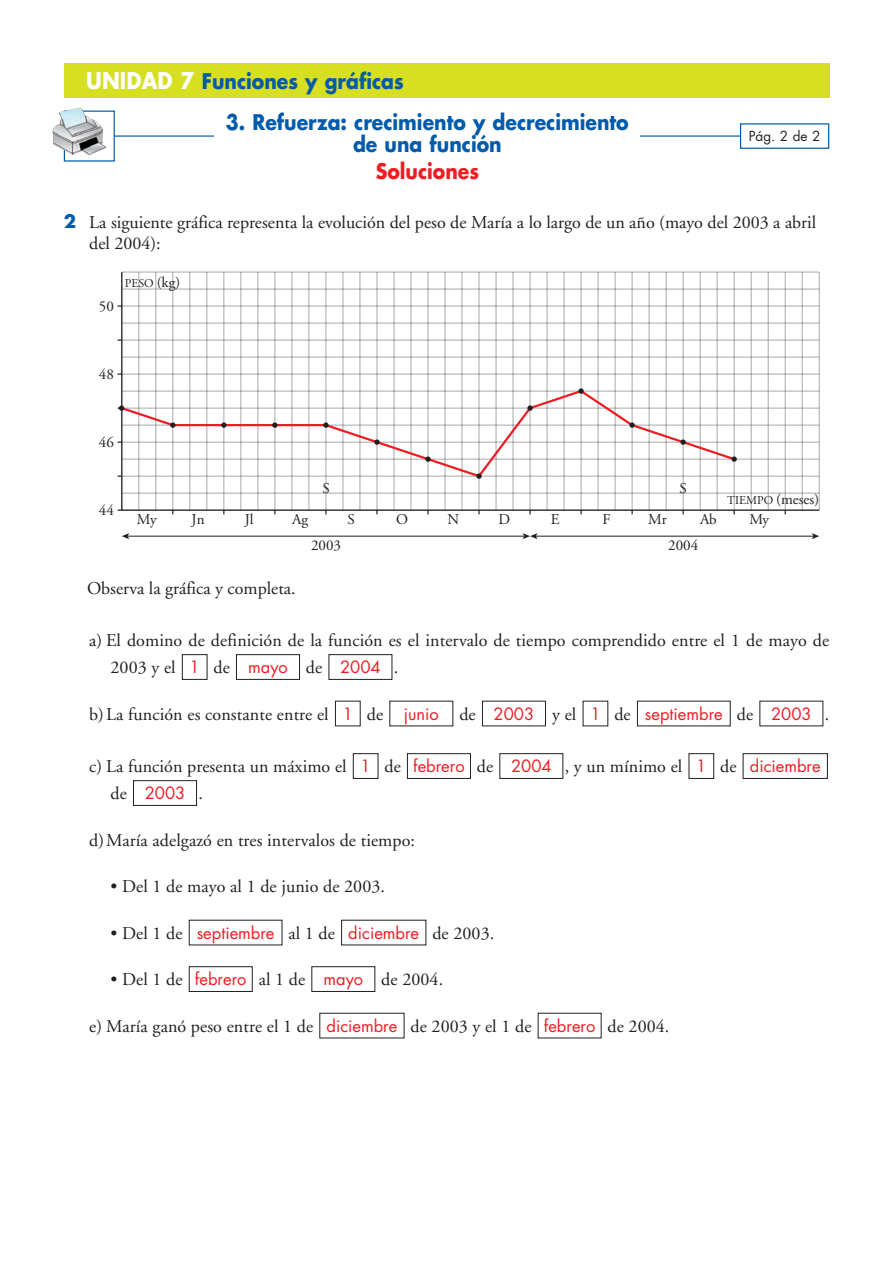
<style>
.page{position:relative;width:893px;height:1263px;background:#fff}
.page>*{position:absolute;margin:0;border:0;box-sizing:border-box;transform-origin:0 0}
.t1{font:700 21px/22.5px "Futura";color:#015aaa;text-align:center;scale:.9 1}
.t2{font:700 21px "Futura";color:#ee1d23;scale:.9 1}
.t3{font:18px/21px "Adobe Garamond";letter-spacing:.005em;color:#231f20}
.t4{font:16.5px "Futura";color:#ee1d23}
.t5{font:15px "Adobe Garamond";color:#231f20}
.t6{font:13.5px "Futura";color:#231f20}
.t7{font:12px "Adobe Garamond";color:#231f20}
.s1{font-size:22.5px;color:#fff}
.s2{font-family:"Futura";font-weight:700;color:#015aaa}
.s3{font-size:15px}
.s4{font-size:12px}
</style>
<div class="page">
<div style="left:64px;top:64px;width:765px;height:34px;background:#d6df21"></div>
<svg style="left:115px;top:123px;width:715px;height:26px"></svg>
<div style="left:215px;top:111px;width:425px;height:51px;background:#fff"></div>
<div style="left:64px;top:111px;width:51px;height:51px;border:1px solid #015aaa"></div>
<img style="left:52px;top:107px;width:54px;height:48px">
<div style="left:311px;top:966px;width:64px;height:26px;border:1px solid #231f20"></div>
<div style="left:189px;top:966px;width:64px;height:26px;border:1px solid #231f20"></div>
<div style="left:133px;top:780px;width:64px;height:26px;border:1px solid #231f20"></div>
<div style="left:743px;top:753px;width:85px;height:26px;border:1px solid #231f20"></div>
<div style="left:688px;top:753px;width:26px;height:26px;border:1px solid #231f20"></div>
<div style="left:499px;top:753px;width:64px;height:26px;border:1px solid #231f20"></div>
<div style="left:407px;top:753px;width:64px;height:26px;border:1px solid #231f20"></div>
<div style="left:353px;top:753px;width:25px;height:26px;border:1px solid #231f20"></div>
<div style="left:335px;top:701px;width:26px;height:25px;border:1px solid #231f20"></div>
<div style="left:328px;top:654px;width:64px;height:26px;border:1px solid #231f20"></div>
<div style="left:236px;top:654px;width:64px;height:26px;border:1px solid #231f20"></div>
<div style="left:182px;top:654px;width:25px;height:26px;border:1px solid #231f20"></div>
<hr style="left:127px;top:536px;width:398px;height:1px;background:#231f20">
<svg style="left:122px;top:533px;width:7px;height:6px"></svg>
<hr style="left:535px;top:536px;width:279px;height:1px;background:#231f20">
<svg style="left:812px;top:533px;width:7px;height:6px"></svg>
<svg style="left:522px;top:533px;width:15px;height:6px"></svg>
<svg style="left:121px;top:271px;width:699px;height:240px"></svg>
<svg style="left:170px;top:422px;width:5px;height:6px"></svg>
<svg style="left:221px;top:422px;width:5px;height:6px"></svg>
<svg style="left:272px;top:422px;width:6px;height:6px"></svg>
<svg style="left:323px;top:422px;width:6px;height:6px"></svg>
<svg style="left:374px;top:439px;width:6px;height:6px"></svg>
<svg style="left:425px;top:456px;width:6px;height:6px"></svg>
<svg style="left:476px;top:473px;width:6px;height:6px"></svg>
<svg style="left:527px;top:405px;width:6px;height:6px"></svg>
<svg style="left:578px;top:388px;width:6px;height:6px"></svg>
<svg style="left:629px;top:422px;width:6px;height:6px"></svg>
<svg style="left:680px;top:439px;width:6px;height:6px"></svg>
<svg style="left:731px;top:456px;width:6px;height:6px"></svg>
<svg style="left:118px;top:405px;width:6px;height:6px"></svg>
<p class="t1" style="left:86px;top:72px;width:354px"><span class="s1">UNIDAD 7</span> Funciones y gráficas</p>
<p class="t1" style="left:226px;top:112px;width:449px">3. Refuerza: crecimiento y decrecimiento de una función</p>
<p class="t2" style="left:376px;top:162px;width:116px">Soluciones</p>
<p class="t3" style="left:89px;top:213px;width:728px;text-indent:-26px"><span class="s2">2</span> La siguiente gráfica representa la evolución del peso de María a lo largo de un año (mayo del 2003 a abril del 2004):</p>
<p class="t6" style="left:749px;top:130px;width:73px">Pág. 2 de 2</p>
<p class="t5" style="left:99px;top:300px;width:16px">50</p>
<p class="t7" style="left:125px;top:278px;width:57px">PESO <span class="s3">(kg)</span></p>
<p class="t5" style="left:99px;top:368px;width:16px">48</p>
<p class="t5" style="left:99px;top:436px;width:16px">46</p>
<p class="t5" style="left:99px;top:504px;width:16px">44</p>
<p class="t5" style="left:322px;top:483px;width:9px">S</p>
<p class="t5" style="left:680px;top:483px;width:9px">S</p>
<p class="t5" style="left:727px;top:494px;width:94px"><span class="s4">TIEMPO</span> (meses)</p>
<p class="t5" style="left:137px;top:514px;width:21px">My</p>
<p class="t5" style="left:192px;top:514px;width:15px">Jn</p>
<p class="t5" style="left:245px;top:514px;width:10px">Jl</p>
<p class="t5" style="left:292px;top:514px;width:18px">Ag</p>
<p class="t5" style="left:347px;top:514px;width:9px">S</p>
<p class="t5" style="left:396px;top:514px;width:13px">O</p>
<p class="t5" style="left:447px;top:514px;width:13px">N</p>
<p class="t5" style="left:498px;top:514px;width:13px">D</p>
<p class="t5" style="left:551px;top:514px;width:10px">E</p>
<p class="t5" style="left:602px;top:514px;width:10px">F</p>
<p class="t5" style="left:648px;top:514px;width:20px">Mr</p>
<p class="t5" style="left:700px;top:514px;width:18px">Ab</p>
<p class="t5" style="left:749px;top:514px;width:21px">My</p>
<p class="t5" style="left:311px;top:539px;width:31px">2003</p>
<p class="t5" style="left:668px;top:539px;width:31px">2004</p>
<p class="t3" style="left:87px;top:579px;width:210px">Observa la gráfica y completa.</p>
<p class="t3" style="left:111px;top:629px;width:720px;line-height:27px;text-indent:-21px">a) El domino de definición de la función es el intervalo de tiempo comprendido entre el 1 de mayo de<br>2003 y el</p>
<p class="t4" style="left:190px;top:659px;width:12px">1</p>
<p class="t4" style="left:248px;top:659px;width:41px">mayo</p>
<p class="t4" style="left:340px;top:659px;width:42px">2004</p>
<p class="t3" style="left:213px;top:659px;width:18px">de</p>
<p class="t3" style="left:306px;top:659px;width:18px">de</p>
<p class="t3" style="left:394px;top:659px;width:6px">.</p>
<p class="t3" style="left:89px;top:705px;width:241px">b)La función es constante entre el</p>
<p class="t3" style="left:367px;top:705px;width:18px">de</p>
<p class="t3" style="left:459px;top:705px;width:18px">de</p>
<p class="t3" style="left:552px;top:705px;width:26px">y el</p>
<p class="t3" style="left:614px;top:705px;width:18px">de</p>
<p class="t3" style="left:737px;top:705px;width:18px">de</p>
<p class="t3" style="left:825px;top:705px;width:6px">.</p>
<p class="t3" style="left:89px;top:758px;width:259px">c) La función presenta un máximo el</p>
<p class="t3" style="left:384px;top:758px;width:18px">de</p>
<p class="t3" style="left:477px;top:758px;width:18px">de</p>
<p class="t3" style="left:565px;top:758px;width:119px">, y un mínimo el</p>
<p class="t3" style="left:720px;top:758px;width:18px">de</p>
<p class="t3" style="left:111px;top:785px;width:18px">de</p>
<p class="t3" style="left:198px;top:785px;width:6px">.</p>
<p class="t3" style="left:89px;top:831px;width:327px">d)María adelgazó en tres intervalos de tiempo:</p>
<p class="t3" style="left:111px;top:878px;width:276px">• Del 1 de mayo al 1 de junio de 2003.</p>
<p class="t3" style="left:111px;top:924px;width:74px">• Del 1 de</p>
<p class="t3" style="left:288px;top:924px;width:48px">al 1 de</p>
<p class="t3" style="left:432px;top:924px;width:63px">de 2003.</p>
<p class="t3" style="left:111px;top:971px;width:74px">• Del 1 de</p>
<p class="t3" style="left:259px;top:971px;width:48px">al 1 de</p>
<p class="t3" style="left:381px;top:971px;width:63px">de 2004.</p>
<p class="t3" style="left:89px;top:1017px;width:225px">e) María ganó peso entre el 1 de</p>
<p class="t3" style="left:410px;top:1017px;width:122px">de 2003 y el 1 de</p>
<p class="t3" style="left:607px;top:1017px;width:63px">de 2004.</p>
<p class="t4" style="left:343px;top:706px;width:12px">1</p>
<p class="t4" style="left:404px;top:706px;width:37px">junio</p>
<p class="t4" style="left:494px;top:706px;width:42px">2003</p>
<p class="t4" style="left:590px;top:706px;width:12px">1</p>
<p class="t4" style="left:645px;top:706px;width:79px">septiembre</p>
<p class="t4" style="left:771px;top:706px;width:42px">2003</p>
<p class="t4" style="left:361px;top:759px;width:12px">1</p>
<p class="t4" style="left:413px;top:759px;width:53px">febrero</p>
<p class="t4" style="left:511px;top:759px;width:42px">2004</p>
<p class="t4" style="left:696px;top:759px;width:12px">1</p>
<p class="t4" style="left:750px;top:759px;width:72px">diciembre</p>
<p class="t4" style="left:145px;top:786px;width:42px">2003</p>
<p class="t4" style="left:197px;top:925px;width:79px">septiembre</p>
<p class="t4" style="left:348px;top:925px;width:72px">diciembre</p>
<p class="t4" style="left:195px;top:972px;width:53px">febrero</p>
<p class="t4" style="left:323px;top:972px;width:41px">mayo</p>
<p class="t4" style="left:326px;top:1018px;width:72px">diciembre</p>
<p class="t4" style="left:544px;top:1018px;width:53px">febrero</p>
</div>
